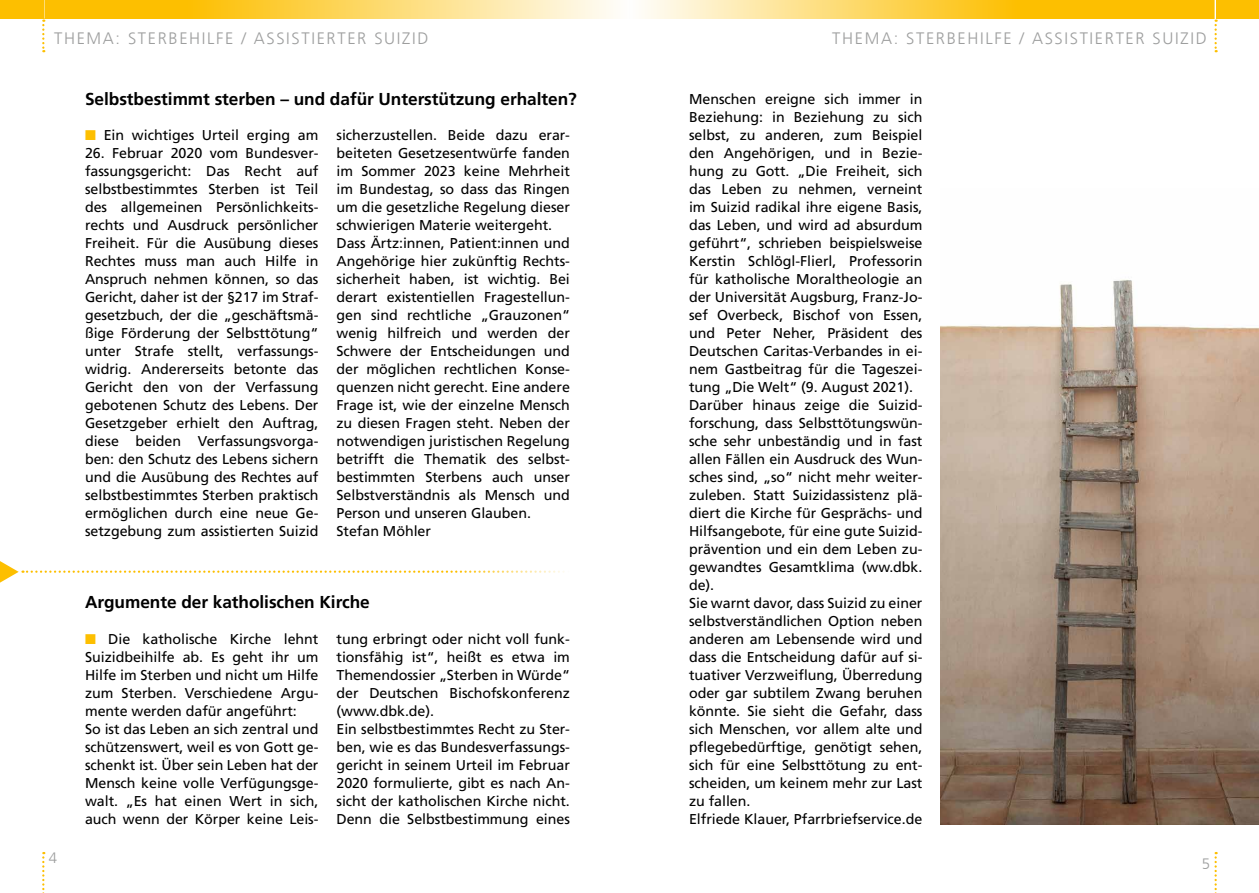
<style>
.page{position:relative;width:1259px;height:893px;background:#fff}
.page>*{position:absolute;margin:0;border:0;box-sizing:border-box;transform-origin:0 0}
.t1{font:700 17.25px "Frutiger LT Com";letter-spacing:-.005em;color:#000}
.t2{font:300 16.5px "Frutiger LT";letter-spacing:.1em;color:#9d9e9e}
.t3{font:300 15px "Frutiger LT";color:#9d9e9e}
.t4{font:14.25px/18px "Frutiger LT Com";letter-spacing:-.005em;color:#000}
.s1{color:#fdbf00}
</style>
<div class="page">
<svg style="left:42px;top:852px;width:2px;height:41px"></svg>
<svg style="left:1214px;top:852px;width:2px;height:41px"></svg>
<svg style="left:44px;top:0;width:570px;height:18px;background:#fdd55b"></svg>
<svg style="left:644px;top:0;width:570px;height:18px;background:#fdd250"></svg>
<svg style="left:42px;top:0;width:2px;height:52px"></svg>
<svg style="left:1214px;top:0;width:2px;height:52px"></svg>
<div style="left:1216px;top:0;width:43px;height:18px;background:#fdbf00"></div>
<div style="left:0;top:0;width:43px;height:18px;background:#fdbf00"></div>
<img style="left:940px;top:279px;width:319px;height:546px">
<svg style="left:0;top:561px;width:564px;height:22px"></svg>
<p class="t2" style="left:54px;top:29px;width:376px">THEMA: STERBEHILFE / ASSISTIERTER SUIZID</p>
<p class="t2" style="left:832px;top:29px;width:376px">THEMA: STERBEHILFE / ASSISTIERTER SUIZID</p>
<p class="t3" style="left:49px;top:849px;width:10px">4</p>
<p class="t1" style="left:85px;top:89px;width:493px">Selbstbestimmt sterben – und dafür Unterstützung erhalten?</p>
<p class="t4" style="left:85px;top:126px;width:235px"><span class="s1">■</span> Ein wichtiges Urteil erging am</p>
<p class="t4" style="left:85px;top:144px;width:235px;text-align:justify">26. Februar 2020 vom Bundesver&shy;fassungsgericht: Das Recht auf selbstbestimmtes Sterben ist Teil des allgemeinen Persönlichkeits&shy;rechts und Ausdruck persönlicher Freiheit. Für die Ausübung dieses Rechtes muss man auch Hilfe in Anspruch nehmen können, so das Gericht, daher ist der §217 im Straf&shy;gesetzbuch, der die „geschäftsmä&shy;ßige Förderung der Selbsttötung“ unter Strafe stellt, verfassungs&shy;widrig. Andererseits betonte das Gericht den von der Verfassung gebotenen Schutz des Lebens. Der Gesetzgeber erhielt den Auftrag, diese beiden Verfassungsvorga&shy;ben: den Schutz des Lebens sichern und die Ausübung des Rechtes auf selbstbestimmtes Sterben praktisch ermöglichen durch eine neue Ge&shy;setzgebung zum assistierten Suizid</p>
<p class="t4" style="left:336px;top:126px;width:235px">sicherzustellen. Beide dazu erar&shy;beiteten Gesetzesentwürfe fanden im Sommer 2023 keine Mehrheit im Bundestag, so dass das Ringen um die gesetzliche Regelung dieser schwierigen Materie weitergeht.<br>Dass Ärtz:innen, Patient:innen und Angehörige hier zukünftig Rechts&shy;sicherheit haben, ist wichtig. Bei derart existentiellen Fragestellun&shy;gen sind rechtliche „Grauzonen“ wenig hilfreich und werden der Schwere der Entscheidungen und der möglichen rechtlichen Konse&shy;quenzen nicht gerecht. Eine andere Frage ist, wie der einzelne Mensch zu diesen Fragen steht. Neben der notwendigen juristischen Regelung betrifft die Thematik des selbst&shy;bestimmten Sterbens auch unser Selbstverständnis als Mensch und Person und unseren Glauben.<br>Stefan Möhler</p>
<p class="t1" style="left:85px;top:592px;width:286px">Argumente der katholischen Kirche</p>
<p class="t4" style="left:85px;top:630px;width:235px"><span class="s1">■</span> Die katholische Kirche lehnt Suizidbeihilfe ab. Es geht ihr um Hilfe im Sterben und nicht um Hilfe zum Sterben. Verschiedene Argu&shy;mente werden dafür angeführt:<br>So ist das Leben an sich zentral und schützenswert, weil es von Gott ge&shy;schenkt ist. Über sein Leben hat der Mensch keine volle Verfügungsge&shy;walt. „Es hat einen Wert in sich, auch wenn der Körper keine Leis-</p>
<p class="t4" style="left:336px;top:630px;width:235px">tung erbringt oder nicht voll funk&shy;tionsfähig ist“, heißt es etwa im Themendossier „Sterben in Würde“ der Deutschen Bischofskonferenz (www.dbk.de).<br>Ein selbstbestimmtes Recht zu Ster&shy;ben, wie es das Bundesverfassungs&shy;gericht in seinem Urteil im Februar 2020 formulierte, gibt es nach An&shy;sicht der katholischen Kirche nicht.<br>Denn die Selbstbestimmung eines</p>
<p class="t4" style="left:689px;top:90px;width:235px">Menschen ereigne sich immer in Beziehung: in Beziehung zu sich selbst, zu anderen, zum Beispiel den Angehörigen, und in Bezie&shy;hung zu Gott. „Die Freiheit, sich das Leben zu nehmen, verneint im Suizid radikal ihre eigene Basis, das Leben, und wird ad absurdum geführt“, schrieben beispielsweise Kerstin Schlögl-Flierl, Professorin für katholische Moraltheologie an der Universität Augsburg, Franz-Jo&shy;sef Overbeck, Bischof von Essen, und Peter Neher, Präsident des Deutschen Caritas-Verbandes in ei&shy;nem Gastbeitrag für die Tageszei&shy;tung „Die Welt“ (9. August 2021).<br>Darüber hinaus zeige die Suizid&shy;forschung, dass Selbsttötungswün&shy;sche sehr unbeständig und in fast allen Fällen ein Ausdruck des Wun&shy;sches sind, „so“ nicht mehr weiter&shy;zuleben. Statt Suizidassistenz plä&shy;diert die Kirche für Gesprächs- und Hilfsangebote, für eine gute Suizid&shy;prävention und ein dem Leben zu&shy;gewandtes Gesamtklima (ww.dbk. de).<br>Sie warnt davor, dass Suizid zu einer selbstverständlichen Option neben anderen am Lebensende wird und dass die Entscheidung dafür auf si&shy;tuativer Verzweiflung, Überredung oder gar subtilem Zwang beruhen könnte. Sie sieht die Gefahr, dass sich Menschen, vor allem alte und pflegebedürftige, genötigt sehen, sich für eine Selbsttötung zu ent&shy;scheiden, um keinem mehr zur Last zu fallen.<br>Elfriede Klauer, Pfarrbriefservice.de</p>
<p class="t3" style="left:1201px;top:855px;width:10px">5</p>
</div>
